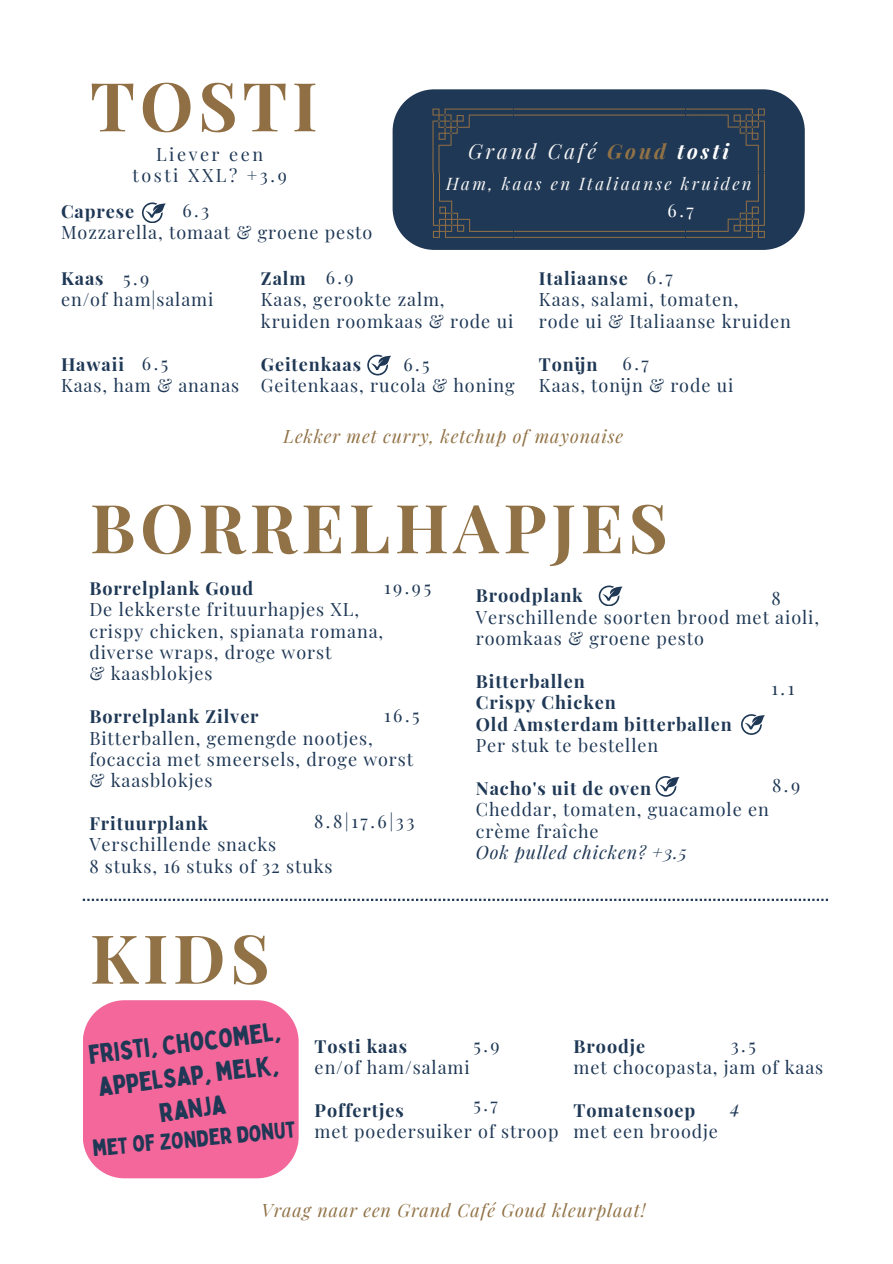
<style>
.page{position:relative;width:893px;height:1264px;background:#fff}
.page>*{position:absolute;margin:0;border:0;box-sizing:border-box;transform-origin:0 0}
.t1{font:700 67.5px "Playfair Display";letter-spacing:.07em;color:#917246}
.t2{font:700 67.5px "Playfair Display";letter-spacing:.07em;color:#916f44}
.t3{font:26.1px/33px "Bobby Jones";color:#1f3855;text-align:center}
.t4{font:22.5px "Bobby Jones";color:#1f3855}
.t5{font:italic 20.55px "Playfair Display";letter-spacing:.14em;color:#f6f6f6}
.t6{font:18px/21.3px "Playfair Display";letter-spacing:.05em;color:#1f3855}
.t7{font:700 18px "Playfair Display";letter-spacing:.05em;color:#1f3855}
.t8{font:italic 18px "Playfair Display";letter-spacing:.05em;color:#917246}
.t9{font:18px "Playfair Display";letter-spacing:.14em;color:#1f3855}
.t10{font:italic 18px "Playfair Display";letter-spacing:.05em;color:#1f3855}
.t11{font:18px "Playfair Display";color:#fff}
.t12{font:italic 16.95px "Playfair Display";letter-spacing:.14em;color:#f6f6f6}
.s1{font-weight:700;color:#917246}
.s2{font-weight:700;color:#fff}
</style>
<div class="page">
<svg style="left:392px;top:89px;width:412px;height:161px;background:#2e4560"></svg>
<svg style="left:432px;top:108px;width:332px;height:130px;background:#253a54"></svg>
<div style="left:83px;top:1000px;width:215px;height:178px;background:#f3679a"></div>
<svg style="left:83px;top:898px;width:745px;height:3px"></svg>
<svg style="left:142px;top:202px;width:23px;height:21px"></svg>
<svg style="left:367px;top:355px;width:24px;height:20px"></svg>
<svg style="left:598px;top:585px;width:24px;height:20px"></svg>
<svg style="left:655px;top:776px;width:24px;height:20px"></svg>
<svg style="left:741px;top:714px;width:23px;height:20px"></svg>
<p class="t2" style="left:90px;top:58px;width:229px">TOSTI</p>
<p class="t9" style="left:156px;top:142px;width:109px">Liever een</p>
<p class="t9" style="left:132px;top:162px;width:156px">tosti XXL? +3.9</p>
<h1 class="t5" style="left:468px;top:136px;width:262px">Grand Café <span class="s1">Goud</span> <span class="s2">tosti</span></h1>
<p class="t12" style="left:446px;top:172px;width:307px">Ham, kaas en Italiaanse kruiden</p>
<p class="t6" style="left:182px;top:199px;width:29px">6.3</p>
<p class="t11" style="left:667px;top:198px;width:28px">6.7</p>
<p class="t7" style="left:61px;top:199px;width:75px">Caprese</p>
<p class="t6" style="left:61px;top:221px;width:313px">Mozzarella, tomaat &amp; groene pesto</p>
<p class="t6" style="left:646px;top:266px;width:28px">6.7</p>
<p class="t7" style="left:261px;top:265px;width:46px">Zalm</p>
<p class="t6" style="left:261px;top:288px;width:185px">Kaas, gerookte zalm,</p>
<p class="t6" style="left:261px;top:309px;width:254px">kruiden roomkaas &amp; rode ui</p>
<p class="t7" style="left:261px;top:351px;width:102px">Geitenkaas</p>
<p class="t6" style="left:261px;top:374px;width:255px">Geitenkaas, rucola &amp; honing</p>
<p class="t7" style="left:539px;top:265px;width:90px">Italiaanse</p>
<p class="t6" style="left:539px;top:288px;width:201px">Kaas, salami, tomaten,</p>
<p class="t6" style="left:539px;top:309px;width:253px">rode ui &amp; Italiaanse kruiden</p>
<p class="t7" style="left:539px;top:351px;width:60px">Tonijn</p>
<p class="t6" style="left:539px;top:374px;width:196px">Kaas, tonijn &amp; rode ui</p>
<p class="t6" style="left:123px;top:266px;width:28px">5.9</p>
<p class="t6" style="left:326px;top:266px;width:30px">6.9</p>
<h1 class="t7" style="left:61px;top:265px;width:44px">Kaas</h1>
<p class="t6" style="left:61px;top:288px;width:154px">en/of ham|salami</p>
<p class="t7" style="left:61px;top:351px;width:65px">Hawaii</p>
<p class="t6" style="left:61px;top:374px;width:180px">Kaas, ham &amp; ananas</p>
<p class="t6" style="left:142px;top:352px;width:28px">6.5</p>
<p class="t6" style="left:403px;top:352px;width:28px">6.5</p>
<p class="t6" style="left:622px;top:352px;width:28px">6.7</p>
<p class="t8" style="left:283px;top:424px;width:341px">Lekker met curry, ketchup of mayonaise</p>
<p class="t1" style="left:90px;top:480px;width:579px">BORRELHAPJES</p>
<p class="t7" style="left:89px;top:575px;width:165px">Borrelplank Goud</p>
<p class="t6" style="left:89px;top:598px;width:295px">De lekkerste frituurhapjes XL, crispy chicken, spianata romana, diverse wraps, droge worst</p>
<p class="t6" style="left:89px;top:662px;width:125px">&amp; kaasblokjes</p>
<p class="t7" style="left:89px;top:703px;width:171px">Borrelplank Zilver</p>
<p class="t6" style="left:89px;top:726px;width:325px">Bitterballen, gemengde nootjes, focaccia met smeersels, droge worst &amp; kaasblokjes</p>
<p class="t7" style="left:89px;top:810px;width:120px">Frituurplank</p>
<p class="t6" style="left:89px;top:833px;width:188px">Verschillende snacks</p>
<p class="t6" style="left:89px;top:854px;width:245px">8 stuks, 16 stuks of 32 stuks</p>
<p class="t6" style="left:384px;top:576px;width:49px">19.95</p>
<p class="t7" style="left:475px;top:583px;width:109px">Broodplank</p>
<p class="t6" style="left:475px;top:605px;width:345px">Verschillende soorten brood met aioli, roomkaas &amp; groene pesto</p>
<p class="t7" style="left:475px;top:668px;width:111px">Bitterballen</p>
<p class="t7" style="left:475px;top:690px;width:142px">Crispy Chicken</p>
<p class="t7" style="left:475px;top:711px;width:257px">Old Amsterdam bitterballen</p>
<p class="t6" style="left:475px;top:734px;width:184px">Per stuk te bestellen</p>
<p class="t7" style="left:475px;top:775px;width:177px">Nacho's uit de oven</p>
<p class="t6" style="left:475px;top:798px;width:294px">Cheddar, tomaten, guacamole en crème fraîche</p>
<p class="t10" style="left:475px;top:839px;width:212px">Ook pulled chicken? +3.5</p>
<p class="t6" style="left:771px;top:587px;width:11px">8</p>
<p class="t6" style="left:771px;top:677px;width:24px">1.1</p>
<p class="t6" style="left:384px;top:704px;width:37px">16.5</p>
<p class="t6" style="left:772px;top:773px;width:30px">8.9</p>
<p class="t6" style="left:314px;top:809px;width:102px">8.8|17.6|33</p>
<p class="t1" style="left:90px;top:910px;width:181px">KIDS</p>
<p class="t3" style="left:86px;top:1037px;width:195px;rotate:-7deg">fristi, chocomel, appelsap, melk, ranja</p>
<p class="t4" style="left:91px;top:1133px;width:205px;rotate:-5deg">met of zonder donut</p>
<p class="t7" style="left:314px;top:1033px;width:94px">Tosti kaas</p>
<p class="t6" style="left:314px;top:1055px;width:156px">en/of ham/salami</p>
<p class="t7" style="left:314px;top:1097px;width:91px">Poffertjes</p>
<p class="t6" style="left:314px;top:1120px;width:245px">met poedersuiker of stroop</p>
<p class="t6" style="left:473px;top:1034px;width:28px">5.9</p>
<h1 class="t6" style="left:473px;top:1092px;width:26px">5.7</h1>
<p class="t7" style="left:573px;top:1033px;width:73px">Broodje</p>
<p class="t6" style="left:573px;top:1055px;width:251px">met chocopasta, jam of kaas</p>
<p class="t7" style="left:573px;top:1097px;width:123px">Tomatensoep</p>
<p class="t6" style="left:573px;top:1120px;width:146px">met een broodje</p>
<h3 class="t6" style="left:730px;top:1034px;width:27px">3.5</h3>
<h2 class="t10" style="left:730px;top:1094px;width:11px">4</h2>
<p class="t8" style="left:261px;top:1197px;width:385px">Vraag naar een Grand Café Goud kleurplaat!</p>
</div>
